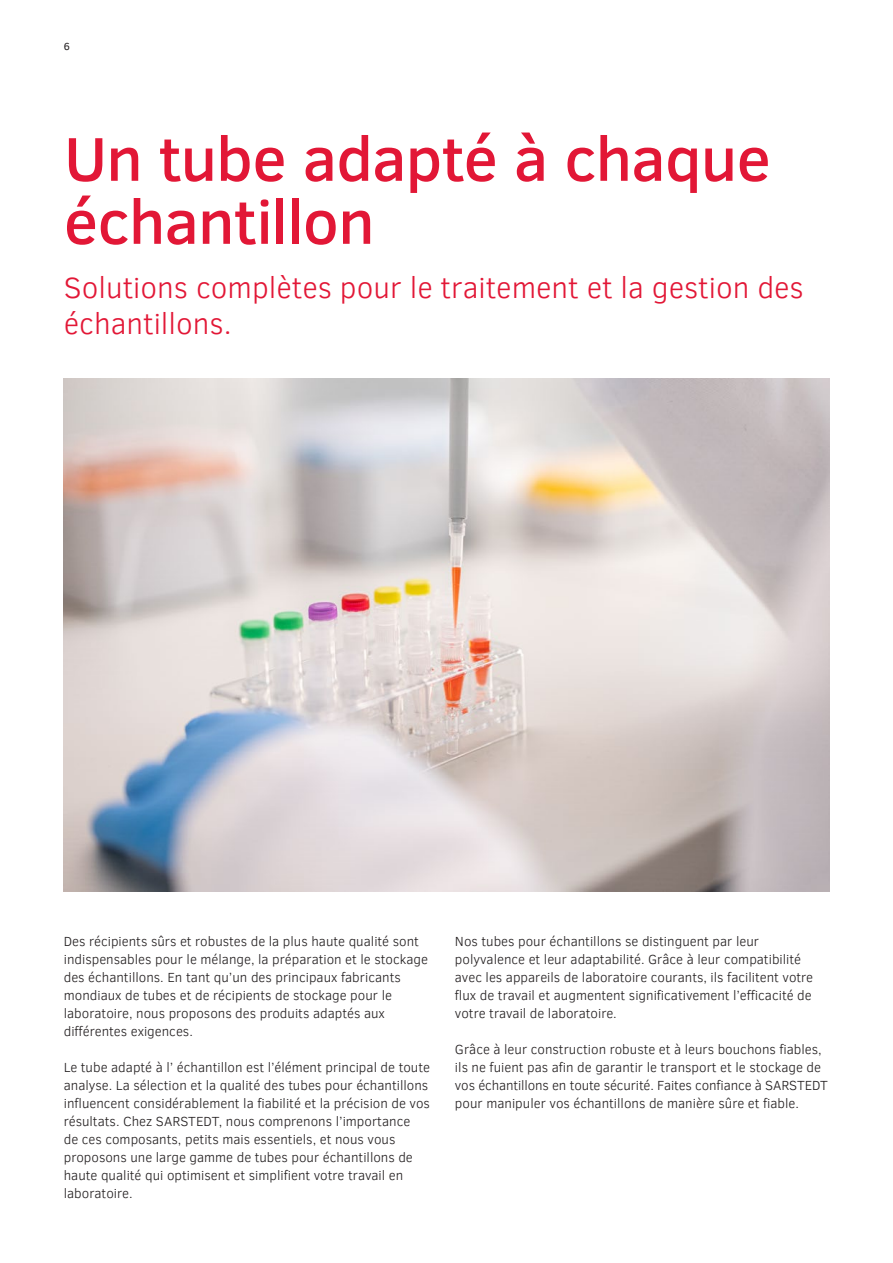
<style>
.page{position:relative;width:893px;height:1263px;background:#fff}
.page>*{position:absolute;margin:0;border:0;box-sizing:border-box;transform-origin:0 0}
.t1{font:500 63px/63px "Clear Sans";letter-spacing:-.015em;color:#e21736}
.t2{font:300 30px/36px "Clear Sans";color:#e21736}
.t3{font:300 13.5px/18px "Clear Sans";color:#231f20}
.t4{font:10.5px "Clear Sans";color:#231f20}
</style>
<div class="page">
<img style="left:64px;top:379px;width:765px;height:513px">
<p class="t4" style="left:64px;top:39px;width:8px">6</p>
<h1 class="t1" style="left:64px;top:126px;width:708px">Un tube adapté à chaque échantillon</h1>
<h2 class="t2" style="left:64px;top:269px;width:742px">Solutions complètes pour le traitement et la gestion des échantillons.</h2>
<p class="t3" style="left:64px;top:932px;width:366px">Des récipients sûrs et robustes de la plus haute qualité sont indispensables pour le mélange, la préparation et le stockage des échantillons. En tant qu’un des principaux fabricants mondiaux de tubes et de récipients de stockage pour le laboratoire, nous proposons des produits adaptés aux différentes exigences.</p>
<p class="t3" style="left:64px;top:1058px;width:368px">Le tube adapté à l’ échantillon est l’élément principal de toute analyse. La sélection et la qualité des tubes pour échantillons influencent considérablement la fiabilité et la précision de vos résultats. Chez SARSTEDT, nous comprenons l’importance<br>de ces composants, petits mais essentiels, et nous vous proposons une large gamme de tubes pour échantillons de haute qualité qui optimisent et simplifient votre travail en laboratoire.</p>
<p class="t3" style="left:455px;top:932px;width:360px">Nos tubes pour échantillons se distinguent par leur polyvalence et leur adaptabilité. Grâce à leur compatibilité avec les appareils de laboratoire courants, ils facilitent votre flux de travail et augmentent significativement l’efficacité de votre travail de laboratoire.</p>
<p class="t3" style="left:455px;top:1040px;width:374px">Grâce à leur construction robuste et à leurs bouchons fiables, ils ne fuient pas afin de garantir le transport et le stockage de vos échantillons en toute sécurité. Faites confiance à SARSTEDT pour manipuler vos échantillons de manière sûre et fiable.</p>
</div>
